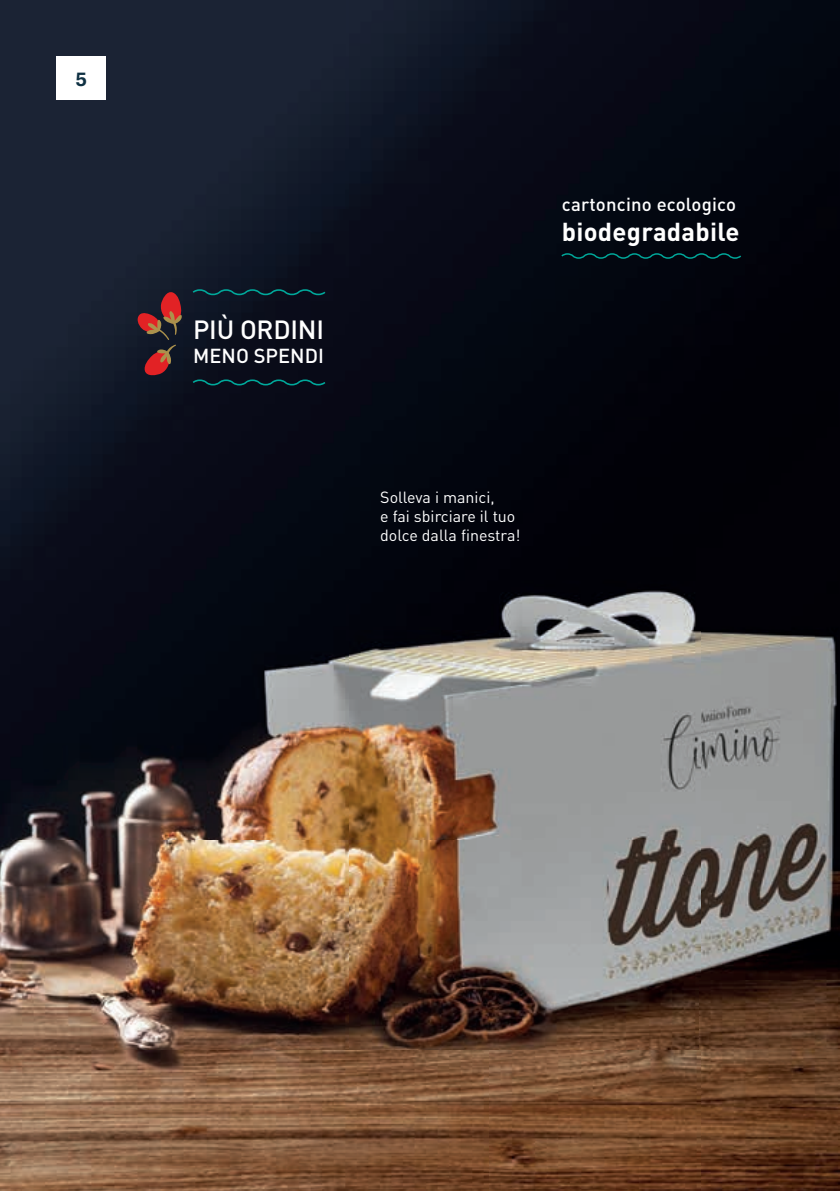
<style>
.page{position:relative;width:840px;height:1191px;background:#fff}
.page>*{position:absolute;margin:0;border:0;box-sizing:border-box;transform-origin:0 0}
.t1{font:500 26px "DINOT";letter-spacing:-.01em;color:#fff}
.t2{font:700 25.6px "DINOT";letter-spacing:.01em;color:#fff}
.t3{font:500 20px "DINOT";color:#fff}
.t4{font:500 18.6px "DINOT";letter-spacing:.01em;color:#fff}
.t5{font:700 18px "Atlas Grotesk";color:#0f3143}
.t6{font:16px/19px "DINOT";color:#fff}
</style>
<div class="page">
<img style="left:0;top:0;width:839px;height:1191px">
<div style="left:57px;top:57px;width:49px;height:43px;background:#fff"></div>
<svg style="left:561px;top:253px;width:179px;height:6px"></svg>
<svg style="left:192px;top:379px;width:133px;height:6px"></svg>
<svg style="left:192px;top:289px;width:133px;height:6px"></svg>
<svg style="left:135px;top:290px;width:47px;height:87px;background:#53262a"></svg>
<p class="t5" style="left:75px;top:64px;width:13px">5</p>
<h1 class="t1" style="left:193px;top:312px;width:132px">PIÙ ORDINI</h1>
<p class="t3" style="left:193px;top:342px;width:132px">MENO SPENDI</p>
<p class="t4" style="left:561px;top:191px;width:175px">cartoncino ecologico</p>
<h2 class="t2" style="left:561px;top:215px;width:179px">biodegradabile</h2>
<p class="t6" style="left:380px;top:487px;width:142px">Solleva i manici,<br>e fai sbirciare il tuo dolce dalla finestra!</p>
</div>
